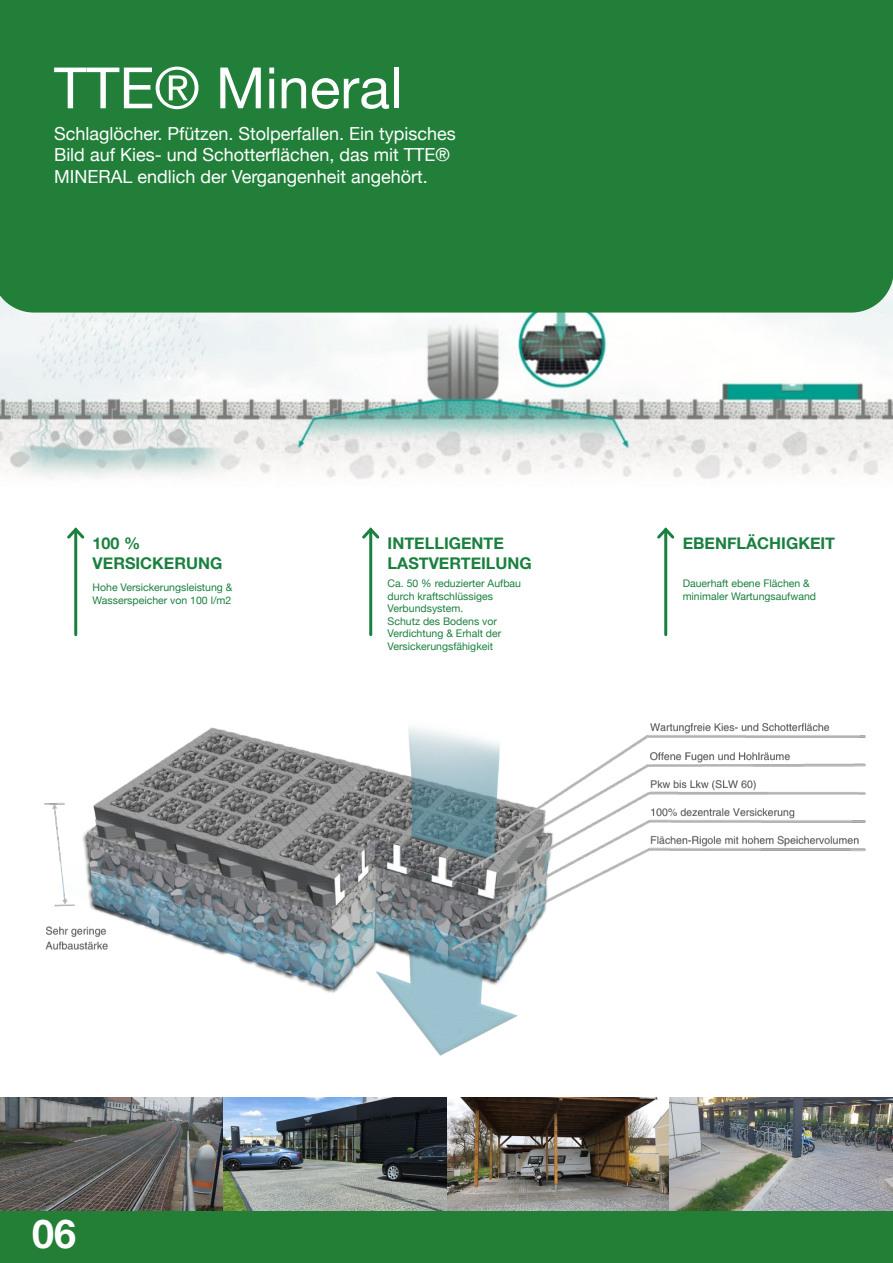
<style>
.page{position:relative;width:893px;height:1263px;background:#fff}
.page>*{position:absolute;margin:0;border:0;box-sizing:border-box;transform-origin:0 0}
.t1{font:57px "Helvetica Neue";color:#fff}
.t2{font:700 39.6px "Helvetica Neue";color:#fff}
.t3{font:18px/21.6px "Helvetica Neue";color:#fff}
.t4{font:700 16.2px/19.4px "Helvetica Neue";color:#1a803f}
.t5{font:10.5px/12.6px "Helvetica Neue";color:#1a803f}
</style>
<div class="page">
<img style="left:0;top:313px;width:893px;height:166px">
<div style="left:0;top:0;width:893px;height:313px;background:#217f3a"></div>
<hr style="left:74px;top:529px;width:3px;height:106px;background:#1a803f">
<svg style="left:67px;top:527px;width:18px;height:14px"></svg>
<hr style="left:369px;top:529px;width:3px;height:106px;background:#1a803f">
<svg style="left:362px;top:527px;width:18px;height:14px"></svg>
<hr style="left:664px;top:529px;width:3px;height:106px;background:#1a803f">
<svg style="left:657px;top:527px;width:18px;height:14px"></svg>
<img style="left:0;top:1097px;width:893px;height:115px">
<div style="left:0;top:1212px;width:893px;height:51px;background:#237f36"></div>
<img style="left:44px;top:723px;width:822px;height:333px">
<h1 class="t1" style="left:54px;top:47px;width:350px">TTE® Mineral</h1>
<h3 class="t3" style="left:54px;top:124px;width:403px">Schlaglöcher. Pfützen. Stolperfallen. Ein typisches<br>Bild auf Kies- und Schotterflächen, das mit TTE®<br>MINERAL endlich der Vergangenheit angehört.</h3>
<h3 class="t4" style="left:93px;top:534px;width:131px">100 %<br>VERSICKERUNG</h3>
<p class="t5" style="left:93px;top:582px;width:141px">Hohe Versickerungsleistung &amp;<br>Wasserspeicher von 100 l/m2</p>
<h3 class="t4" style="left:388px;top:534px;width:146px">INTELLIGENTE<br>LASTVERTEILUNG</h3>
<p class="t5" style="left:388px;top:578px;width:135px">Ca. 50 % reduzierter Aufbau durch kraftschlüssiges<br>Verbundsystem.<br>Schutz des Bodens vor<br>Verdichtung &amp; Erhalt der<br>Versickerungsfähigkeit</p>
<h3 class="t4" style="left:683px;top:534px;width:154px">EBENFLÄCHIGKEIT</h3>
<p class="t5" style="left:683px;top:578px;width:135px">Dauerhaft ebene Flächen &amp; minimaler Wartungsaufwand</p>
<h2 class="t2" style="left:11px;top:1204px;width:66px">0806</h2>
</div>
